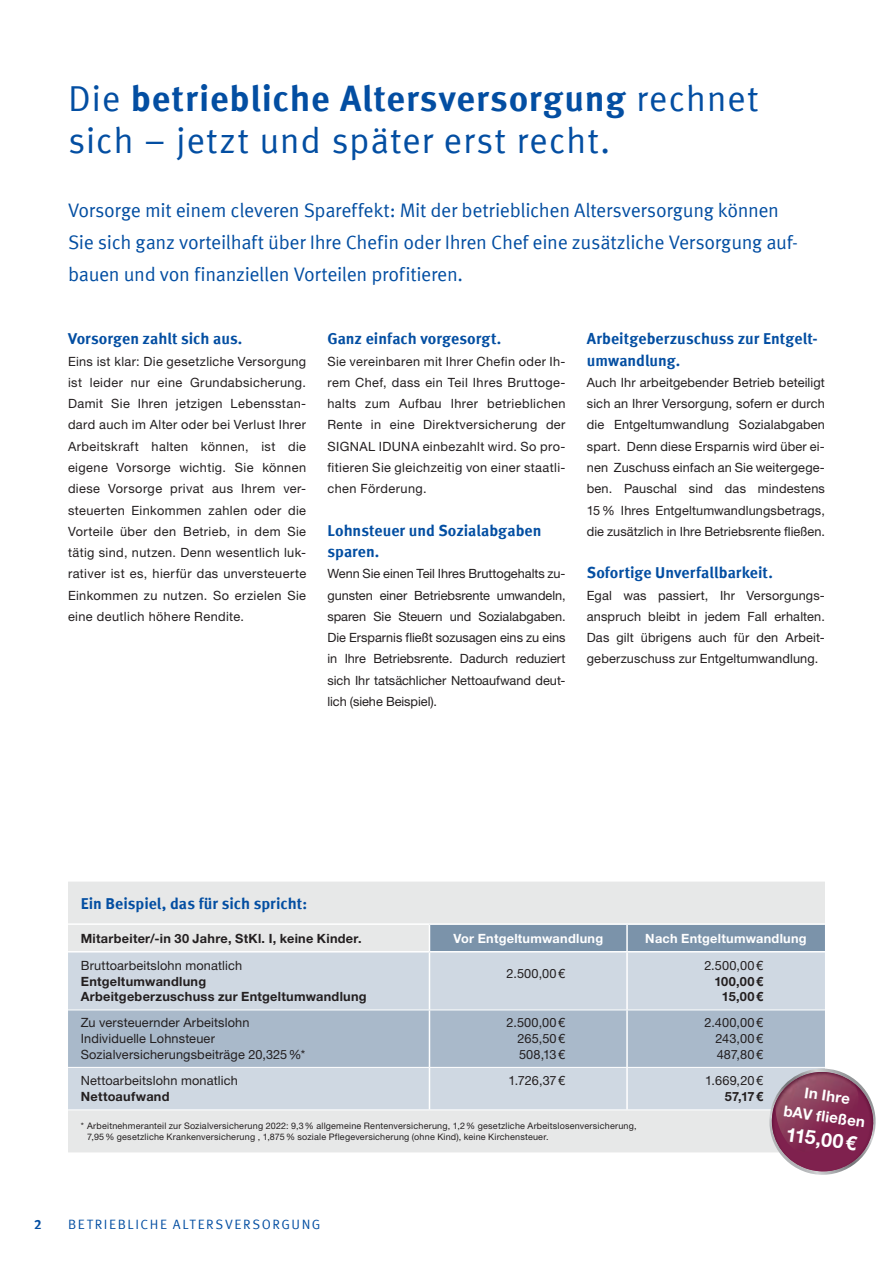
<style>
.page{position:relative;width:893px;height:1263px;background:#fff}
.page>*{position:absolute;margin:0;border:0;box-sizing:border-box;transform-origin:0 0}
.t1{font:700 36px "Meta Offc Pro";letter-spacing:.025em;color:#034ea2}
.t2{font:36px "Meta Offc Pro Norm";letter-spacing:.02em;color:#034ea2}
.t3{font:19.5px/32px "Meta Offc Pro Norm";letter-spacing:-.02em;color:#034ea2}
.t4{font:700 19.5px "Helvetica Neue LTW1 G";color:#fff}
.t5{font:700 15.75px/21.3px "Meta Offc Pro";color:#034ea2}
.t6{font:700 15px/21px "Helvetica Neue LTW1 G";color:#fff;text-align:center}
.t7{font:13.5px "Meta Offc Pro Norm";letter-spacing:.115em;color:#034ea2}
.t8{font:700 13.5px "Meta Offc Pro";color:#034ea2}
.t9{font:12.75px/21.3px "Helvetica Neue LTW1 G";letter-spacing:.01em;color:#231f20;text-align:justify}
.t10{font:700 12.75px/15.9px "Helvetica Neue LTW1 G";letter-spacing:.02em;color:#231f20}
.t11{font:700 12.75px "Helvetica Neue LTW1 G";letter-spacing:.02em;color:#fff}
.t12{font:9px/11.7px "Helvetica Neue LTW1 G";letter-spacing:.025em;color:#231f20}
.s1{font-family:"Meta Offc Pro Norm";font-weight:400}
</style>
<div class="page">
<div style="left:68px;top:882px;width:757px;height:69px;background:#e7e8e8"></div>
<div style="left:68px;top:952px;width:757px;height:57px;background:#cfd8e2"></div>
<hr style="left:68px;top:923px;width:361px;height:2px;background:#fff">
<div style="left:429px;top:925px;width:396px;height:26px;background:#7b93aa"></div>
<hr style="left:429px;top:923px;width:198px;height:2px;background:#fff">
<hr style="left:626px;top:925px;width:2px;height:26px;background:#fff">
<hr style="left:627px;top:923px;width:198px;height:2px;background:#fff">
<hr style="left:429px;top:952px;width:1px;height:57px;background:#fff">
<hr style="left:626px;top:952px;width:2px;height:57px;background:#fff">
<svg style="left:68px;top:1010px;width:808px;height:165px"></svg>
<img style="left:772px;top:1081px;width:103px;height:90px">
<img style="left:774px;top:1072px;width:92px;height:82px">
<h1 class="t1" style="left:68px;top:70px;width:692px"><span class="s1">Die</span> betriebliche Altersversorgung <span class="s1">rechnet</span></h1>
<h1 class="t2" style="left:68px;top:113px;width:544px">sich – jetzt und später erst recht.</h1>
<h2 class="t3" style="left:68px;top:193px;width:731px">Vorsorge mit einem cleveren Spareffekt: Mit der betrieblichen Altersversorgung können<br>Sie sich ganz vorteilhaft über Ihre Chefin oder Ihren Chef eine zusätzliche Versorgung auf&shy;bauen und von finanziellen Vorteilen profitieren.</h2>
<p class="t5" style="left:68px;top:327px;width:176px">Vorsorgen zahlt sich aus.</p>
<p class="t9" style="left:68px;top:350px;width:240px">Eins ist klar: Die gesetzliche Versorgung ist leider nur eine Grundabsicherung.<br>Damit Sie Ihren jetzigen Lebensstan&shy;dard auch im Alter oder bei Verlust Ihrer Arbeitskraft halten können, ist die eigene Vorsorge wichtig. Sie können diese Vorsorge privat aus Ihrem ver&shy;steuerten Einkommen zahlen oder die Vorteile über den Betrieb, in dem Sie tätig sind, nutzen. Denn wesentlich luk&shy;rativer ist es, hierfür das unversteuerte Einkommen zu nutzen. So erzielen Sie eine deutlich höhere Rendite.</p>
<p class="t5" style="left:327px;top:327px;width:175px">Ganz einfach vorgesorgt.</p>
<p class="t9" style="left:327px;top:350px;width:240px">Sie vereinbaren mit Ihrer Chefin oder Ih&shy;rem Chef, dass ein Teil Ihres Bruttoge&shy;halts zum Aufbau Ihrer betrieblichen Rente in eine Direktversicherung der SIGNAL IDUNA einbezahlt wird. So pro&shy;fitieren Sie gleichzeitig von einer staatli&shy;chen Förderung.</p>
<p class="t5" style="left:327px;top:519px;width:216px">Lohnsteuer und Sozialabgaben sparen.</p>
<p class="t9" style="left:327px;top:563px;width:240px">Wenn Sie einen Teil Ihres Bruttogehalts zu&shy;gunsten einer Betriebsrente umwandeln, sparen Sie Steuern und Sozialabgaben.<br>Die Ersparnis fließt sozusagen eins zu eins in Ihre Betriebsrente. Dadurch reduziert sich Ihr tatsächlicher Nettoaufwand deut&shy;lich (siehe Beispiel).</p>
<p class="t5" style="left:587px;top:327px;width:232px">Arbeitgeberzuschuss zur Entgelt&shy;umwandlung.</p>
<p class="t9" style="left:587px;top:372px;width:240px">Auch Ihr arbeitgebender Betrieb beteiligt sich an Ihrer Versorgung, sofern er durch die Entgeltumwandlung Sozialabgaben spart. Denn diese Ersparnis wird über ei&shy;nen Zuschuss einfach an Sie weitergege&shy;ben. Pauschal sind das mindestens 15% Ihres Entgeltumwandlungsbetrags, die zusätzlich in Ihre Betriebsrente fließen.</p>
<p class="t5" style="left:587px;top:561px;width:187px">Sofortige Unverfallbarkeit.</p>
<p class="t9" style="left:587px;top:584px;width:240px">Egal was passiert, Ihr Versorgungs&shy;anspruch bleibt in jedem Fall erhalten.<br>Das gilt übrigens auch für den Arbeit&shy;geberzuschuss zur Entgeltumwandlung.</p>
<p class="t5" style="left:81px;top:892px;width:228px">Ein Beispiel, das für sich spricht:</p>
<p class="t10" style="left:81px;top:930px;width:282px">Mitarbeiter/-in 30 Jahre, StKl. I, keine Kinder.</p>
<p class="t11" style="left:453px;top:930px;width:151px">Vor Entgeltumwandlung</p>
<p class="t11" style="left:645px;top:930px;width:163px">Nach Entgeltumwandlung</p>
<p class="t9" style="left:81px;top:954px;width:163px">Bruttoarbeitslohn monatlich</p>
<p class="t10" style="left:81px;top:973px;width:287px">Entgeltumwandlung<br>Arbeitgeberzuschuss zur Entgeltumwandlung</p>
<p class="t9" style="left:704px;top:954px;width:60px">2.500,00€</p>
<p class="t10" style="left:714px;top:973px;width:50px;text-align:center">100,00€<br>15,00€</p>
<p class="t9" style="left:506px;top:962px;width:60px">2.500,00€</p>
<p class="t9" style="left:81px;top:1015px;width:226px;line-height:15.9px;text-align:left">Zu versteuernder Arbeitslohn<br>Individuelle Lohnsteuer<br>Sozialversicherungsbeiträge 20,325%*</p>
<p class="t9" style="left:517px;top:1015px;width:49px;line-height:15.9px;text-indent:-11px">2.500,00€ 265,50€ 508,13€</p>
<p class="t9" style="left:715px;top:1015px;width:49px;line-height:15.9px;text-indent:-11px">2.400,00€ 243,00€ 487,80€</p>
<p class="t9" style="left:81px;top:1070px;width:159px">Nettoarbeitslohn monatlich</p>
<p class="t10" style="left:81px;top:1089px;width:90px">Nettoaufwand</p>
<p class="t9" style="left:508px;top:1070px;width:59px">1.726,37€</p>
<p class="t9" style="left:705px;top:1070px;width:60px">1.669,20€</p>
<p class="t10" style="left:725px;top:1089px;width:40px">57,17 €</p>
<p class="t12" style="left:87px;top:1119px;width:551px;text-indent:-6px">* Arbeitnehmeranteil zur Sozialversicherung 2022: 9,3% allgemeine Rentenversicherung, 1,2% gesetzliche Arbeitslosenversicherung,<br>7,95% gesetzliche Krankenversicherung , 1,875% soziale Pflegeversicherung (ohne Kind), keine Kirchensteuer.</p>
<p class="t6" style="left:788px;top:1079px;width:83px;rotate:8deg">In Ihre<br>bAV fließen</p>
<h2 class="t4" style="left:788px;top:1122px;width:73px;rotate:8deg">115,00€</h2>
<p class="t8" style="left:34px;top:1214px;width:9px">2</p>
<p class="t7" style="left:68px;top:1214px;width:254px">BETRIEBLICHE ALTERSVERSORGUNG</p>
</div>
